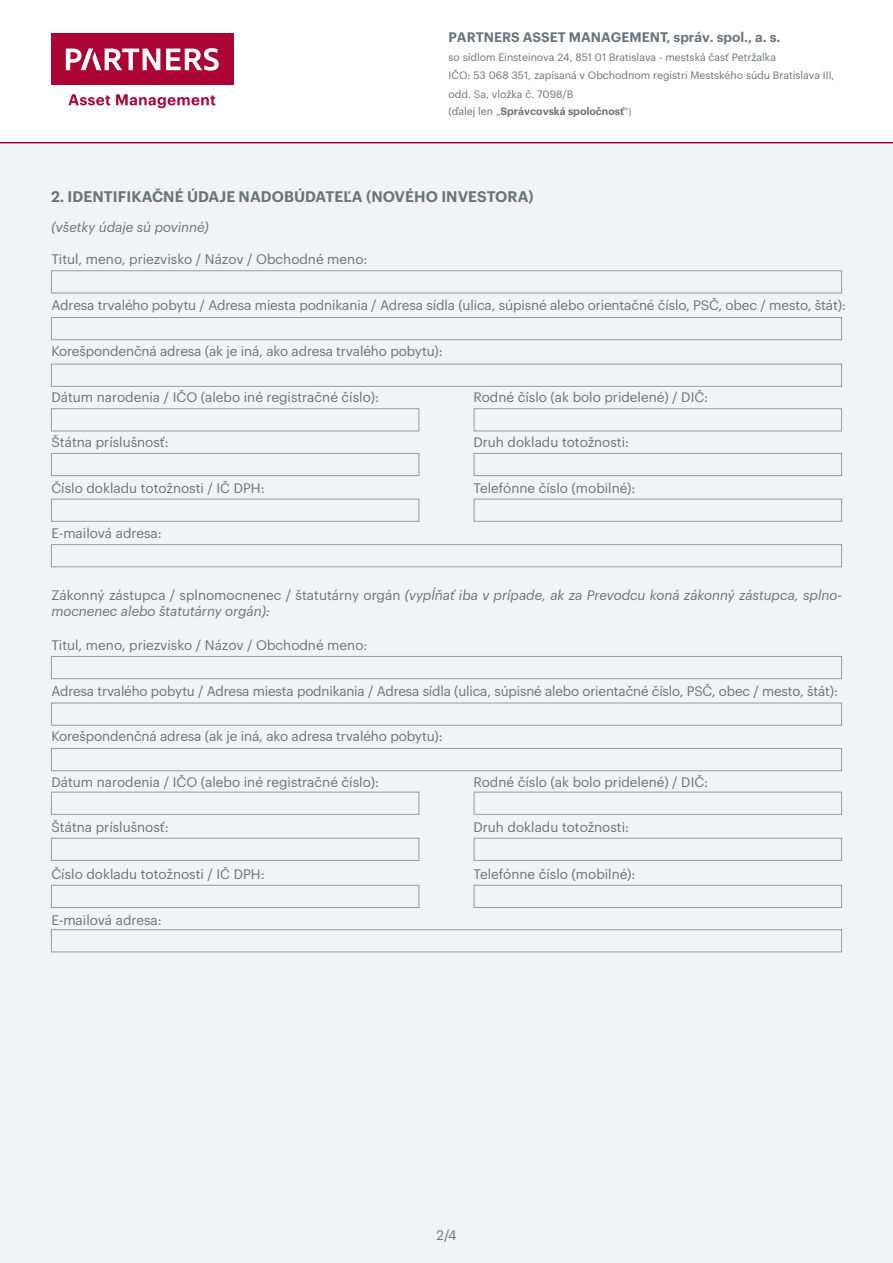
<style>
.page{position:relative;width:893px;height:1263px;background:#fff}
.page>*{position:absolute;margin:0;border:0;box-sizing:border-box;transform-origin:0 0}
.t1{font:600 15px "Graphik";letter-spacing:.005em;color:#697379}
.t2{font:13.5px "Graphik";color:#697379}
.t3{font:italic 13.5px/16.2px "Graphik";color:#697379}
.t4{font:600 13.5px "Graphik";color:#697379}
.t5{font:10.5px/18.1px "Graphik";color:#697379}
.t6{font:600 10.5px "Graphik";color:#697379}
.s1{font-weight:400}
.s2{font-family:"Minion Pro";font-weight:400}
.s3{font-style:normal}
</style>
<div class="page">
<div style="left:0;top:143px;width:893px;height:1120px;background:#f2f3f4"></div>
<hr style="left:0;top:142px;width:893px;height:1px;background:#ab0333">
<div style="left:51px;top:34px;width:182px;height:51px;background:#ab0333"></div>
<svg style="left:166px;top:48px;width:53px;height:23px"></svg>
<svg style="left:66px;top:49px;width:94px;height:21px"></svg>
<svg style="left:68px;top:94px;width:42px;height:11px"></svg>
<svg style="left:116px;top:94px;width:99px;height:14px"></svg>
<div style="left:51px;top:270px;width:791px;height:23px;border:1px solid #959ca1"></div>
<div style="left:51px;top:317px;width:791px;height:23px;border:1px solid #959ca1"></div>
<div style="left:51px;top:364px;width:791px;height:23px;border:1px solid #959ca1"></div>
<div style="left:51px;top:408px;width:368px;height:23px;border:1px solid #959ca1"></div>
<div style="left:51px;top:453px;width:368px;height:23px;border:1px solid #959ca1"></div>
<div style="left:51px;top:499px;width:368px;height:23px;border:1px solid #959ca1"></div>
<div style="left:51px;top:544px;width:791px;height:23px;border:1px solid #959ca1"></div>
<div style="left:474px;top:408px;width:368px;height:23px;border:1px solid #959ca1"></div>
<div style="left:474px;top:453px;width:368px;height:23px;border:1px solid #959ca1"></div>
<div style="left:474px;top:499px;width:368px;height:23px;border:1px solid #959ca1"></div>
<div style="left:51px;top:703px;width:791px;height:23px;border:1px solid #959ca1"></div>
<div style="left:51px;top:748px;width:791px;height:23px;border:1px solid #959ca1"></div>
<div style="left:51px;top:656px;width:791px;height:23px;border:1px solid #959ca1"></div>
<div style="left:51px;top:929px;width:791px;height:23px;border:1px solid #959ca1"></div>
<div style="left:51px;top:885px;width:368px;height:23px;border:1px solid #959ca1"></div>
<div style="left:51px;top:838px;width:368px;height:23px;border:1px solid #959ca1"></div>
<div style="left:51px;top:792px;width:368px;height:23px;border:1px solid #959ca1"></div>
<div style="left:474px;top:885px;width:368px;height:23px;border:1px solid #959ca1"></div>
<div style="left:474px;top:838px;width:368px;height:23px;border:1px solid #959ca1"></div>
<div style="left:474px;top:792px;width:368px;height:23px;border:1px solid #959ca1"></div>
<p class="t4" style="left:449px;top:27px;width:333px">PARTNERS ASSET MANAGEMENT, správ. spol., a. s.</p>
<p class="t5" style="left:449px;top:48px;width:388px">so sídlom Einsteinova 24, 851 01 Bratislava - mestská časť Petržalka<br>IČO: 53 068 351, zapísaná v Obchodnom registri Mestského súdu Bratislava III, odd. Sa, vložka č. 7098/B</p>
<p class="t6" style="left:449px;top:103px;width:185px"><span class="s1">(ďalej len</span> <span class="s2">„</span>Správcovská spoločnosť<span class="s2">“)</span></p>
<p class="t1" style="left:51px;top:185px;width:484px">2. IDENTIFIKAČNÉ ÚDAJE NADOBÚDATEĽA (NOVÉHO INVESTORA)</p>
<p class="t3" style="left:51px;top:218px;width:159px">(všetky údaje sú povinné)</p>
<p class="t2" style="left:51px;top:249px;width:317px">Titul, meno, priezvisko / Názov / Obchodné meno:</p>
<p class="t2" style="left:51px;top:295px;width:796px">Adresa trvalého pobytu / Adresa miesta podnikania / Adresa sídla (ulica, súpisné alebo orientačné číslo, PSČ, obec / mesto, štát):</p>
<p class="t2" style="left:51px;top:341px;width:393px">Korešpondenčná adresa (ak je iná, ako adresa trvalého pobytu):</p>
<p class="t2" style="left:51px;top:387px;width:329px">Dátum narodenia / IČO (alebo iné registračné číslo):</p>
<p class="t2" style="left:51px;top:432px;width:119px">Štátna príslušnosť:</p>
<p class="t2" style="left:51px;top:478px;width:215px">Číslo dokladu totožnosti / IČ DPH:</p>
<p class="t2" style="left:51px;top:523px;width:112px">E-mailová adresa:</p>
<p class="t2" style="left:473px;top:387px;width:236px">Rodné číslo (ak bolo pridelené) / DIČ:</p>
<p class="t2" style="left:473px;top:432px;width:157px">Druh dokladu totožnosti:</p>
<p class="t2" style="left:473px;top:478px;width:164px">Telefónne číslo (mobilné):</p>
<p class="t3" style="left:51px;top:586px;width:792px"><span class="s3">Zákonný zástupca / splnomocnenec / štatutárny orgán</span> (vypĺňať iba v prípade, ak za Prevodcu koná zákonný zástupca, splno&shy;mocnenec alebo štatutárny orgán):</p>
<p class="t2" style="left:51px;top:635px;width:317px">Titul, meno, priezvisko / Názov / Obchodné meno:</p>
<p class="t2" style="left:51px;top:681px;width:788px">Adresa trvalého pobytu / Adresa miesta podnikania / Adresa sídla (ulica, súpisné alebo orientačné číslo, PSČ, obec / mesto, štát):</p>
<p class="t2" style="left:51px;top:726px;width:393px">Korešpondenčná adresa (ak je iná, ako adresa trvalého pobytu):</p>
<p class="t2" style="left:51px;top:772px;width:329px">Dátum narodenia / IČO (alebo iné registračné číslo):</p>
<p class="t2" style="left:473px;top:771px;width:236px">Rodné číslo (ak bolo pridelené) / DIČ:</p>
<p class="t2" style="left:51px;top:817px;width:119px">Štátna príslušnosť:</p>
<p class="t2" style="left:51px;top:864px;width:215px">Číslo dokladu totožnosti / IČ DPH:</p>
<p class="t2" style="left:51px;top:910px;width:112px">E-mailová adresa:</p>
<p class="t2" style="left:473px;top:817px;width:157px">Druh dokladu totožnosti:</p>
<p class="t2" style="left:473px;top:864px;width:164px">Telefónne číslo (mobilné):</p>
<p class="t2" style="left:436px;top:1225px;width:21px">2/4</p>
</div>
